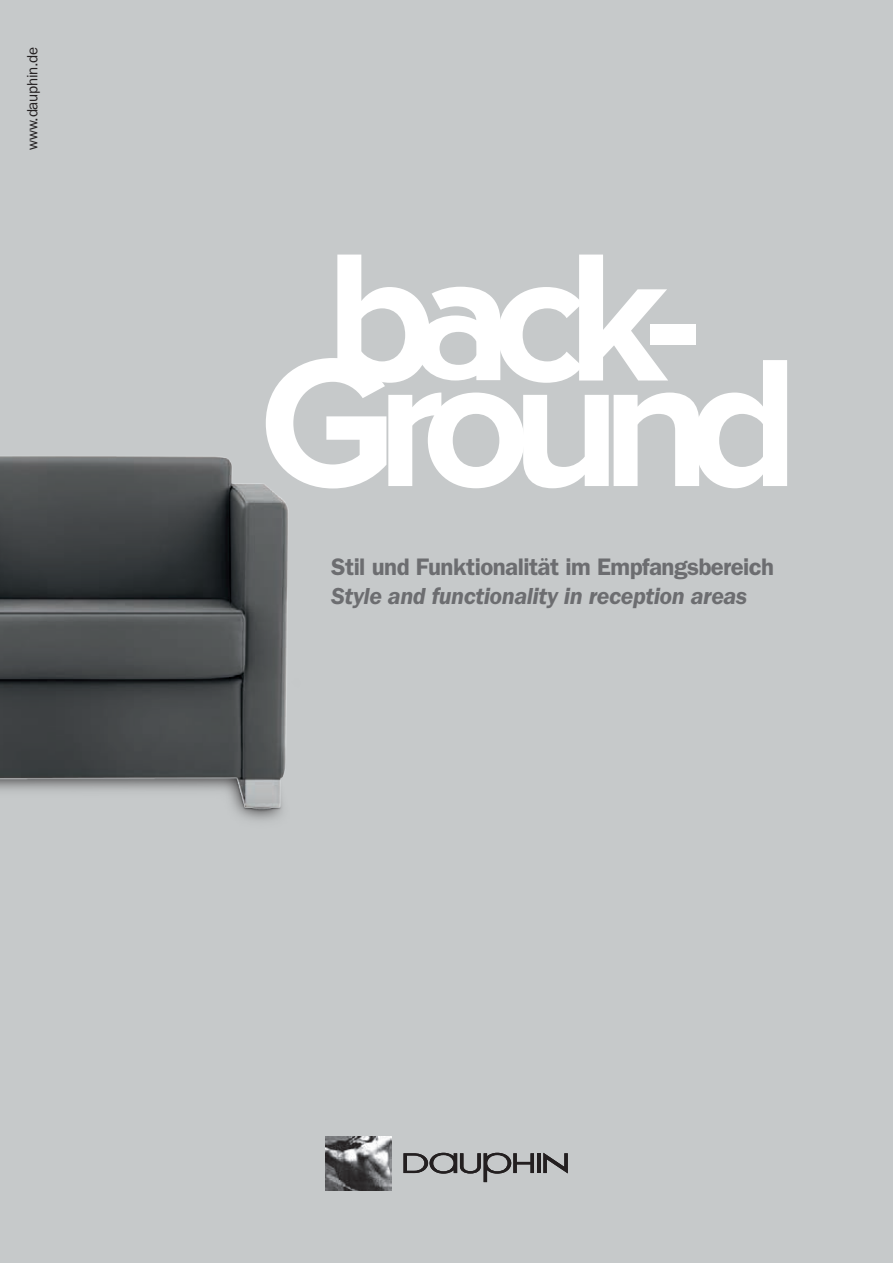
<style>
.page{position:relative;width:893px;height:1263px;background:#c6c9ca}
.page>*{position:absolute;margin:0;border:0;box-sizing:border-box;transform-origin:0 0}
.t1{font:700 188.85px "Proxima Nova";letter-spacing:-.1em;color:#fff}
.t2{font:600 24px/28.8px "Franklin Gothic LT";letter-spacing:-.02em;color:#6c6d70}
.t3{font:15px "Franklin Gothic LT";letter-spacing:-.02em;color:#231f20}
.s1{font-style:italic}
</style>
<div class="page">
<img style="left:0;top:456px;width:288px;height:365px">
<svg style="left:417px;top:287px;width:83px;height:93px"></svg>
<svg style="left:325px;top:1136px;width:66px;height:54px;background:#717173"></svg>
<svg style="left:543px;top:1153px;width:25px;height:20px"></svg>
<hr style="left:537px;top:1153px;width:3px;height:20px;background:#231f20">
<svg style="left:403px;top:1153px;width:131px;height:29px"></svg>
<p class="t3" style="left:24px;top:150px;width:104px;rotate:-90deg">www.dauphin.de</p>
<p class="t1" style="left:325px;top:209px;width:377px">b ck-</p>
<h1 class="t1" style="left:259px;top:314px;width:541px">Ground</h1>
<p class="t2" style="left:331px;top:553px;width:444px">Stil und Funktionalität im Empfangsbereich<br><span class="s1">Style and functionality in reception areas</span></p>
</div>
